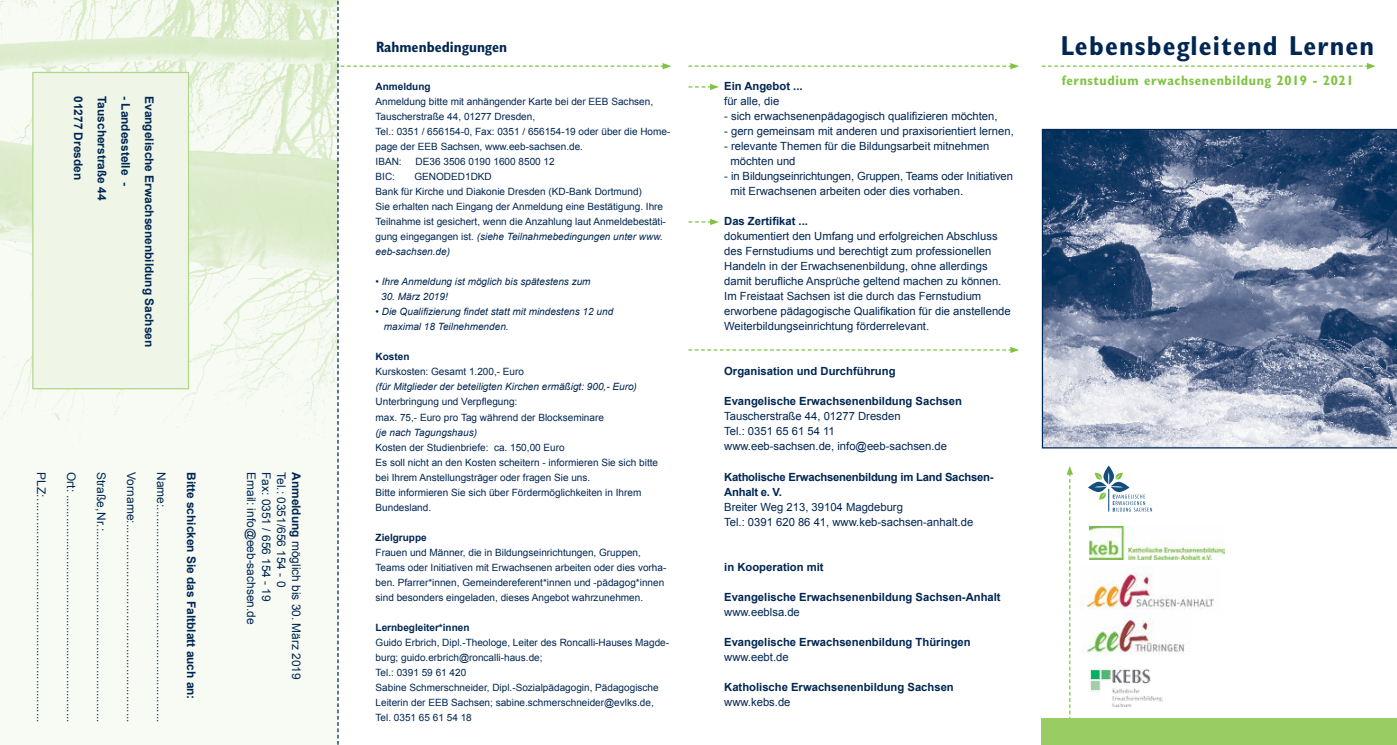
<style>
.page{position:relative;width:1397px;height:745px;background:#fff}
.page>*{position:absolute;margin:0;border:0;box-sizing:border-box;transform-origin:0 0}
.t1{font:700 condensed 27.5px "Gill Sans";letter-spacing:.04em;color:#002652}
.t2{font:700 condensed 15px "Gill Sans";color:#002652}
.t3{font:700 condensed 13.75px "Gill Sans";letter-spacing:.04em;color:#80c342}
.t4{font:11.88px "Arial";color:#002652}
.t5{font:700 11.88px "Arial";color:#002652}
.t6{font:11.25px/15px "Arial";color:#002652}
.t7{font:700 11.25px "Arial";color:#002652}
.t8{font:700 11.25px/15px "Arial";letter-spacing:-.02em;color:#002652}
.t9{font:10px/15px "Arial";color:#002652}
.t10{font:italic 10px/15px "Arial";color:#002652}
.t11{font:700 10px "Arial";color:#002652}
.s1{font-weight:700}
.s2{font-style:italic}
</style>
<div class="page">
<svg style="left:1041px;top:129px;width:355px;height:319px;background:#6e7f9d"></svg>
<svg style="left:688px;top:84px;width:30px;height:6px"></svg>
<svg style="left:688px;top:219px;width:30px;height:6px"></svg>
<svg style="left:1041px;top:63px;width:334px;height:6px"></svg>
<svg style="left:1066px;top:466px;width:6px;height:252px"></svg>
<div style="left:1041px;top:718px;width:355px;height:26px;background:#99cc63"></div>
<svg style="left:0;top:0;width:339px;height:744px"></svg>
<div style="left:32px;top:72px;width:157px;height:317px;background:#eff6e8;border:1px solid #b1d78a"></div>
<svg style="left:688px;top:63px;width:330px;height:6px"></svg>
<svg style="left:688px;top:346px;width:330px;height:7px"></svg>
<img style="left:1089px;top:526px;width:134px;height:33px">
<svg style="left:1088px;top:465px;width:63px;height:46px"></svg>
<img style="left:1090px;top:669px;width:72px;height:37px">
<img style="left:1080px;top:566px;width:134px;height:44px">
<img style="left:1081px;top:612px;width:104px;height:42px">
<p class="t5" style="left:86px;top:96px;width:85px;rotate:90deg">01277 Dresden</p>
<p class="t5" style="left:110px;top:96px;width:106px;rotate:90deg">Tauscherstraße 44</p>
<p class="t5" style="left:133px;top:96px;width:91px;rotate:90deg">- Landesstelle -</p>
<p class="t5" style="left:157px;top:96px;width:252px;rotate:90deg">Evangelische Erwachsenenbildung Sachsen</p>
<p class="t4" style="left:304px;top:472px;width:209px;rotate:90deg"><span class="s1">Anmeldung</span> möglich bis 30. März 2019</p>
<p class="t4" style="left:49px;top:472px;width:252px;rotate:90deg">PLZ: ....................................................................</p>
<p class="t4" style="left:79px;top:472px;width:252px;rotate:90deg">Ort: .....................................................................</p>
<p class="t4" style="left:109px;top:472px;width:252px;rotate:90deg">Straße, Nr.:..........................................................</p>
<p class="t4" style="left:139px;top:472px;width:252px;rotate:90deg">Vorname:...........................................................</p>
<p class="t4" style="left:169px;top:472px;width:252px;rotate:90deg">Name:................................................................</p>
<p class="t5" style="left:199px;top:472px;width:229px;rotate:90deg">Bitte schicken Sie das Faltblatt auch an:</p>
<p class="t4" style="left:259px;top:472px;width:153px;rotate:90deg">Email: info@eeb-sachsen.de</p>
<p class="t4" style="left:274px;top:472px;width:131px;rotate:90deg">Fax: 0351 / 656 154 - 19</p>
<p class="t4" style="left:289px;top:472px;width:116px;rotate:90deg">Tel.: 0351/656 154 - 0</p>
<h2 class="t2" style="left:376px;top:38px;width:133px">Rahmenbedingungen</h2>
<p class="t11" style="left:375px;top:80px;width:56px">Anmeldung</p>
<p class="t9" style="left:375px;top:94px;width:296px">Anmeldung bitte mit anhängender Karte bei der EEB Sachsen, Tauscherstraße 44, 01277 Dresden,<br>Tel.: 0351 / 656154-0, Fax: 0351 / 656154-19 oder über die Home&shy;page der EEB Sachsen, www.eeb-sachsen.de.<br>IBAN:</p>
<p class="t9" style="left:415px;top:154px;width:140px">DE36 3506 0190 1600 8500 12</p>
<p class="t9" style="left:375px;top:169px;width:292px;text-indent:39px">GENODED1DKD<br>Bank für Kirche und Diakonie Dresden (KD-Bank Dortmund)<br>Sie erhalten nach Eingang der Anmeldung eine Bestätigung. Ihre Teilnahme ist gesichert, wenn die Anzahlung laut Anmeldebestäti&shy;gung eingegangen ist. <span class="s2">(siehe Teilnahmebedingungen unter www. eeb-sachsen.de)</span></p>
<p class="t10" style="left:375px;top:274px;width:216px">• Ihre Anmeldung ist möglich bis spätestens zum</p>
<p class="t10" style="left:381px;top:289px;width:68px">30. März 2019!</p>
<p class="t10" style="left:384px;top:304px;width:231px;text-indent:-8px">• Die Qualifizierung findet statt mit mindestens 12 und maximal 18 Teilnehmenden.</p>
<p class="t11" style="left:375px;top:350px;width:35px">Kosten</p>
<p class="t9" style="left:375px;top:364px;width:150px">Kurskosten: Gesamt 1.200,- Euro</p>
<p class="t10" style="left:375px;top:379px;width:263px">(für Mitglieder der beteiligten Kirchen ermäßigt: 900,- Euro)</p>
<p class="t9" style="left:375px;top:394px;width:230px">Unterbringung und Verpflegung:<br>max. 75,- Euro pro Tag während der Blockseminare</p>
<p class="t10" style="left:375px;top:424px;width:103px">(je nach Tagungshaus)</p>
<p class="t9" style="left:375px;top:439px;width:284px">Kosten der Studienbriefe: ca. 150,00 Euro<br>Es soll nicht an den Kosten scheitern - informieren Sie sich bitte bei Ihrem Anstellungsträger oder fragen Sie uns.<br>Bitte informieren Sie sich über Fördermöglichkeiten in Ihrem Bundesland.</p>
<p class="t11" style="left:375px;top:530px;width:53px">Zielgruppe</p>
<p class="t9" style="left:375px;top:544px;width:292px">Frauen und Männer, die in Bildungseinrichtungen, Gruppen, Teams oder Initiativen mit Erwachsenen arbeiten oder dies vorha&shy;ben. Pfarrer*innen, Gemeindereferent*innen und -pädagog*innen sind besonders eingeladen, dieses Angebot wahrzunehmen.</p>
<p class="t11" style="left:375px;top:620px;width:95px">Lernbegleiter*innen</p>
<p class="t9" style="left:375px;top:634px;width:295px">Guido Erbrich, Dipl.-Theologe, Leiter des Roncalli-Hauses Magde&shy;burg; guido.erbrich@roncalli-haus.de;<br>Tel.: 0391 59 61 420<br>Sabine Schmerschneider, Dipl.-Sozialpädagogin, Pädagogische Leiterin der EEB Sachsen; sabine.schmerschneider@evlks.de, Tel. 0351 65 61 54 18</p>
<p class="t9" style="left:375px;top:169px;width:21px">BIC:</p>
<p class="t7" style="left:724px;top:79px;width:80px">Ein Angebot ...</p>
<p class="t6" style="left:724px;top:94px;width:57px">für alle, die</p>
<p class="t6" style="left:724px;top:109px;width:275px">- sich erwachsenenpädagogisch qualifizieren möchten,</p>
<p class="t6" style="left:724px;top:124px;width:291px">- gern gemeinsam mit anderen und praxisorientiert lernen,</p>
<p class="t6" style="left:730px;top:139px;width:260px;text-indent:-6px">- relevante Themen für die Bildungsarbeit mitnehmen möchten und</p>
<p class="t6" style="left:730px;top:169px;width:284px;text-indent:-6px">- in Bildungseinrichtungen, Gruppen, Teams oder Initiativen mit Erwachsenen arbeiten oder dies vorhaben.</p>
<p class="t7" style="left:724px;top:214px;width:85px">Das Zertifikat ...</p>
<p class="t6" style="left:724px;top:229px;width:288px">dokumentiert den Umfang und erfolgreichen Abschluss des Fernstudiums und berechtigt zum professionellen Handeln in der Erwachsenenbildung, ohne allerdings damit berufliche Ansprüche geltend machen zu können.<br>Im Freistaat Sachsen ist die durch das Fernstudium erworbene pädagogische Qualifikation für die anstellende Weiterbildungseinrichtung förderrelevant.</p>
<p class="t7" style="left:724px;top:364px;width:173px">Organisation und Durchführung</p>
<p class="t7" style="left:724px;top:394px;width:239px">Evangelische Erwachsenenbildung Sachsen</p>
<p class="t6" style="left:724px;top:409px;width:224px">Tauscherstraße 44, 01277 Dresden<br>Tel.: 0351 65 61 54 11 www.eeb-sachsen.de, info@eeb-sachsen.de</p>
<p class="t8" style="left:724px;top:469px;width:271px">Katholische Erwachsenenbildung im Land Sachsen-<br>Anhalt e. V.</p>
<p class="t6" style="left:724px;top:499px;width:250px">Breiter Weg 213, 39104 Magdeburg<br>Tel.: 0391 620 86 41, www.keb-sachsen-anhalt.de</p>
<p class="t7" style="left:724px;top:559px;width:101px">in Kooperation mit</p>
<p class="t7" style="left:724px;top:589px;width:278px">Evangelische Erwachsenenbildung Sachsen-Anhalt</p>
<p class="t6" style="left:724px;top:604px;width:77px">www.eeblsa.de</p>
<p class="t7" style="left:724px;top:634px;width:248px">Evangelische Erwachsenenbildung Thüringen</p>
<p class="t6" style="left:724px;top:649px;width:66px">www.eebt.de</p>
<p class="t7" style="left:724px;top:679px;width:231px">Katholische Erwachsenenbildung Sachsen</p>
<p class="t6" style="left:724px;top:694px;width:68px">www.kebs.de</p>
<h1 class="t1" style="left:1060px;top:29px;width:315px">Lebensbegleitend Lernen</h1>
<h3 class="t3" style="left:1061px;top:72px;width:293px">fernstudium erwachsenenbildung 2019 - 2021</h3>
</div>
